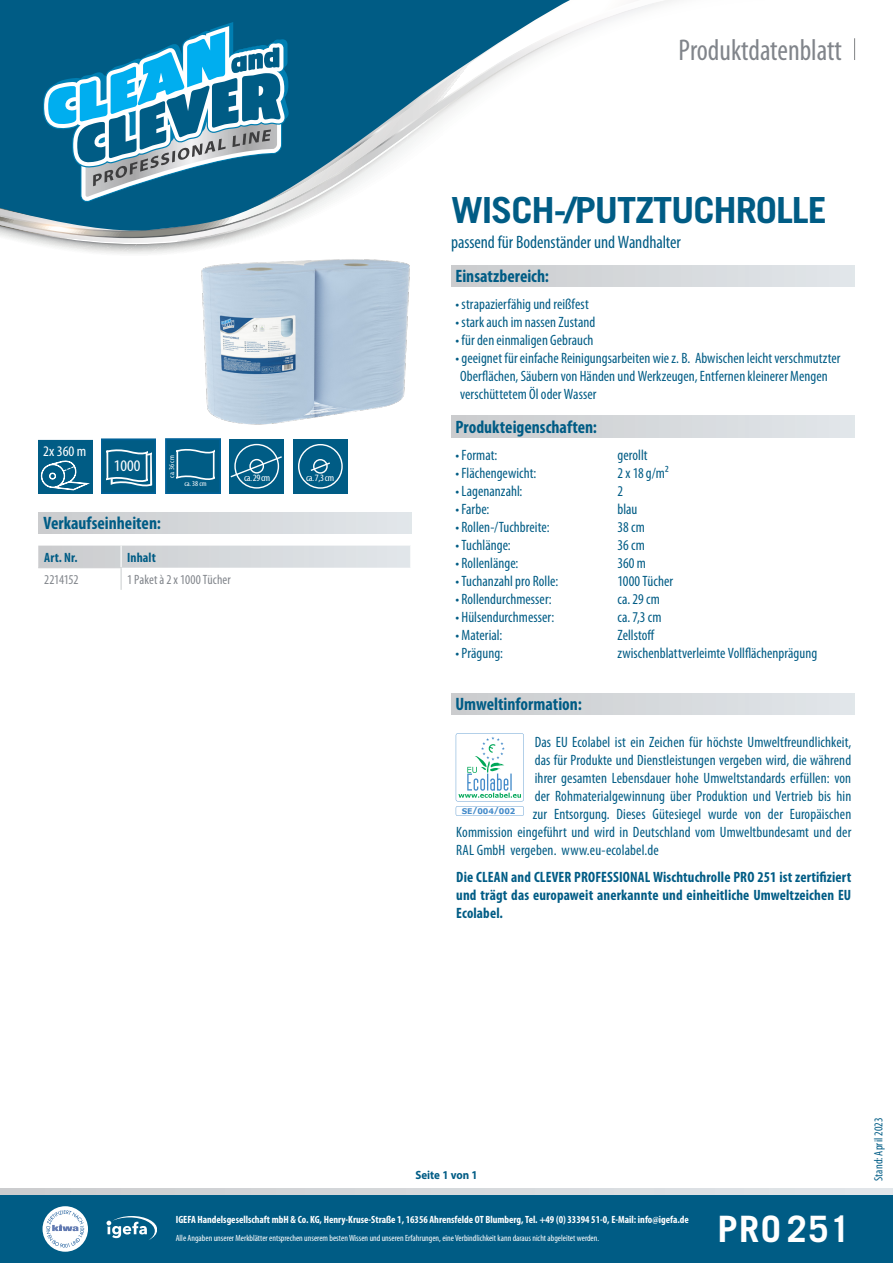
<style>
.page{position:relative;width:893px;height:1263px;background:#fff}
.page>*{position:absolute;margin:0;border:0;box-sizing:border-box;transform-origin:0 0}
.t1{font:700 36.45px "Trade Gothic";letter-spacing:.04em;color:#fff}
.t2{font:700 36px "Trade Gothic";letter-spacing:-.03em;color:#005c85;scale:1.06 1}
.t3{font:condensed 30.15px "Myriad Pro";color:#81858b;scale:.96 1}
.t4{font:700 condensed 18px "Myriad Pro";color:#005c85}
.t5{font:condensed 18px "Myriad Pro";letter-spacing:-.005em;color:#005c85}
.t6{font:condensed 16.2px "Myriad Pro";color:#fff;scale:1.06 1}
.t7{font:condensed 15px/18px "Myriad Pro";letter-spacing:.01em;color:#005c85}
.t8{font:700 condensed 15px/18px "Myriad Pro";letter-spacing:.01em;color:#005c85;text-align:justify}
.t9{font:condensed 14.7px "Myriad Pro";color:#fff;scale:1.05 1}
.t10{font:condensed 13.5px "Myriad Pro";letter-spacing:.005em;color:#81858b}
.t11{font:700 condensed 13.5px "Myriad Pro";letter-spacing:.01em;color:#005c85}
.t12{font:condensed 13.5px "Myriad Pro";letter-spacing:-.02em;color:#81858b}
.t13{font:condensed 12px "Myriad Pro";letter-spacing:.01em;color:#005c85}
.t14{font:700 12px "Myriad Pro";color:#005c85;scale:.92 1}
.t15{font:700 condensed 10.5px "Myriad Pro";color:#fff}
.t16{font:condensed 9.6px "Myriad Pro";letter-spacing:-.035em;color:#fff;scale:1.06 1}
.t17{font:condensed 9px "Myriad Pro";color:#fff}
.t18{font:700 7.8px "Verdana";letter-spacing:-.02em;color:#448bca}
.t19{font:condensed 7.35px "Myriad Pro";color:#fff;scale:1.06 1}
</style>
<div class="page">
<svg style="left:39px;top:238px;width:207px;height:16px"></svg>
<svg style="left:11px;top:238px;width:120px;height:6px"></svg>
<svg style="left:613px;top:0;width:62px;height:20px"></svg>
<svg style="left:0;top:0;width:613px;height:238px"></svg>
<svg style="left:43px;top:22px;width:246px;height:180px;background:#3f8dad"></svg>
<div style="left:0;top:1195px;width:893px;height:68px;background:#005c85"></div>
<svg style="left:0;top:1188px;width:893px;height:7px;background:#d5d8db"></svg>
<img style="left:201px;top:259px;width:209px;height:166px">
<div style="left:451px;top:694px;width:404px;height:21px;background:linear-gradient(to right,#cbccce,#e1e6ea)"></div>
<div style="left:38px;top:512px;width:373px;height:22px;background:linear-gradient(to right,#cbccce,#e1e6ea)"></div>
<svg style="left:38px;top:546px;width:372px;height:44px"></svg>
<div style="left:451px;top:416px;width:404px;height:21px;background:linear-gradient(to right,#cbccce,#e1e6ea)"></div>
<div style="left:451px;top:265px;width:404px;height:22px;background:linear-gradient(to right,#cbccce,#e1e6ea)"></div>
<svg style="left:854px;top:38px;width:1px;height:22px"></svg>
<svg style="left:38px;top:439px;width:55px;height:55px;background:#1e6f93"></svg>
<svg style="left:101px;top:439px;width:55px;height:55px;background:#207196"></svg>
<svg style="left:166px;top:439px;width:54px;height:55px;background:#12688f"></svg>
<div style="left:229px;top:439px;width:55px;height:55px;background:#005c85"></div>
<div style="left:234px;top:444px;width:45px;height:45px;border:1px solid #fff;border-radius:50%"></div>
<svg style="left:230px;top:455px;width:52px;height:24px"></svg>
<div style="left:249px;top:459px;width:15px;height:15px;border:1px solid #fff;border-radius:50%"></div>
<div style="left:293px;top:439px;width:55px;height:55px;background:#005c85"></div>
<div style="left:298px;top:444px;width:45px;height:45px;border:1px solid #fff;border-radius:50%"></div>
<svg style="left:310px;top:461px;width:20px;height:11px"></svg>
<div style="left:313px;top:459px;width:15px;height:15px;border:1px solid #fff;border-radius:50%"></div>
<svg style="left:456px;top:733px;width:68px;height:83px"></svg>
<div style="left:43px;top:1206px;width:45px;height:46px;background:#fff;border-radius:50%"></div>
<svg style="left:46px;top:1210px;width:38px;height:38px"></svg>
<svg style="left:107px;top:1216px;width:50px;height:24px"></svg>
<p class="t9" style="left:43px;top:442px;width:43px">2x 360 m</p>
<p class="t6" style="left:114px;top:456px;width:27px">1000</p>
<p class="t19" style="left:167px;top:478px;width:23px;rotate:-90deg">ca. 36 cm</p>
<p class="t19" style="left:184px;top:479px;width:23px">ca. 38 cm</p>
<p class="t4" style="left:44px;top:512px;width:119px">Verkaufseinheiten:</p>
<p class="t11" style="left:44px;top:549px;width:35px">Art. Nr.</p>
<p class="t11" style="left:127px;top:549px;width:30px">Inhalt</p>
<p class="t12" style="left:44px;top:571px;width:36px">2214152</p>
<p class="t10" style="left:127px;top:571px;width:105px">1 Paket à 2 x 1000 Tücher</p>
<p class="t16" style="left:244px;top:472px;width:26px">ca. 29 cm</p>
<p class="t16" style="left:306px;top:472px;width:28px">ca. 7,3 cm</p>
<p class="t3" style="left:679px;top:32px;width:172px">Produktdatenblatt</p>
<p class="t2" style="left:451px;top:188px;width:356px">WISCH-/PUTZTUCHROLLE</p>
<p class="t5" style="left:451px;top:231px;width:231px">passend für Bodenständer und Wandhalter</p>
<p class="t4" style="left:455px;top:264px;width:95px">Einsatzbereich:</p>
<p class="t7" style="left:455px;top:295px;width:135px">• strapazierfähig und reißfest</p>
<p class="t7" style="left:455px;top:313px;width:141px">• stark auch im nassen Zustand</p>
<p class="t7" style="left:455px;top:331px;width:140px">• für den einmaligen Gebrauch</p>
<p class="t7" style="left:460px;top:349px;width:382px;text-indent:-5px">• geeignet für einfache Reinigungsarbeiten wie z. B. Abwischen leicht verschmutzter<br>Oberflächen, Säubern von Händen und Werkzeugen, Entfernen kleinerer Mengen verschüttetem Öl oder Wasser</p>
<p class="t4" style="left:455px;top:415px;width:143px">Produkteigenschaften:</p>
<p class="t7" style="left:455px;top:446px;width:43px">• Format:</p>
<p class="t7" style="left:617px;top:446px;width:32px">gerollt</p>
<p class="t7" style="left:455px;top:464px;width:82px">• Flächengewicht:</p>
<p class="t7" style="left:617px;top:464px;width:53px">2 x 18 g/m²</p>
<p class="t7" style="left:455px;top:482px;width:69px">• Lagenanzahl:</p>
<p class="t7" style="left:617px;top:482px;width:7px">2</p>
<p class="t7" style="left:455px;top:500px;width:36px">• Farbe:</p>
<p class="t7" style="left:617px;top:500px;width:21px">blau</p>
<p class="t7" style="left:455px;top:518px;width:96px">• Rollen-/Tuchbreite:</p>
<p class="t7" style="left:617px;top:518px;width:29px">38 cm</p>
<p class="t7" style="left:455px;top:536px;width:57px">• Tuchlänge:</p>
<p class="t7" style="left:617px;top:536px;width:29px">36 cm</p>
<p class="t7" style="left:455px;top:554px;width:64px">• Rollenlänge:</p>
<p class="t7" style="left:617px;top:554px;width:30px">360 m</p>
<p class="t7" style="left:455px;top:572px;width:104px">• Tuchanzahl pro Rolle:</p>
<p class="t7" style="left:617px;top:572px;width:57px">1000 Tücher</p>
<p class="t7" style="left:455px;top:590px;width:98px">• Rollendurchmesser:</p>
<p class="t7" style="left:617px;top:590px;width:44px">ca. 29 cm</p>
<p class="t7" style="left:455px;top:608px;width:100px">• Hülsendurchmesser:</p>
<p class="t7" style="left:617px;top:608px;width:46px">ca. 7,3 cm</p>
<p class="t7" style="left:455px;top:626px;width:48px">• Material:</p>
<p class="t7" style="left:617px;top:626px;width:39px">Zellstoff</p>
<p class="t7" style="left:455px;top:644px;width:49px">• Prägung:</p>
<p class="t7" style="left:617px;top:644px;width:201px">zwischenblattverleimte Vollflächenprägung</p>
<p class="t4" style="left:455px;top:692px;width:128px">Umweltinformation:</p>
<p class="t7" style="left:535px;top:733px;width:318px">Das EU Ecolabel ist ein Zeichen für höchste Umweltfreundlichkeit,</p>
<p class="t7" style="left:535px;top:751px;width:318px">das für Produkte und Dienstleistungen vergeben wird, die während</p>
<p class="t7" style="left:535px;top:769px;width:318px">ihrer gesamten Lebensdauer hohe Umweltstandards erfüllen: von</p>
<p class="t7" style="left:535px;top:787px;width:318px">der Rohmaterialgewinnung über Produktion und Vertrieb bis hin</p>
<p class="t7" style="left:533px;top:805px;width:320px">zur Entsorgung. Dieses Gütesiegel wurde von der Europäischen</p>
<p class="t7" style="left:456px;top:823px;width:396px">Kommission eingeführt und wird in Deutschland vom Umweltbundesamt und der</p>
<p class="t7" style="left:456px;top:841px;width:204px">RAL GmbH vergeben. www.eu-ecolabel.de</p>
<p class="t8" style="left:456px;top:867px;width:396px">Die CLEAN and CLEVER PROFESSIONAL Wischtuchrolle PRO 251 ist zertifiziert und trägt das europaweit anerkannte und einheitliche Umweltzeichen EU Ecolabel.</p>
<p class="t18" style="left:462px;top:805px;width:55px">SE/004/002</p>
<p class="t14" style="left:415px;top:1167px;width:69px">Seite 1 von 1</p>
<p class="t15" style="left:176px;top:1212px;width:515px">IGEFA Handelsgesellschaft mbH &amp; Co. KG, Henry-Kruse-Straße 1, 16356 Ahrensfelde OT Blumberg, Tel. +49 (0) 33394 51-0, E-Mail: info@igefa.de</p>
<p class="t17" style="left:176px;top:1233px;width:425px">Alle Angaben unserer Merkblätter entsprechen unserem besten Wissen und unseren Erfahrungen, eine Verbindlichkeit kann daraus nicht abgeleitet werden.</p>
<p class="t1" style="left:717px;top:1206px;width:134px">PRO 251</p>
<p class="t13" style="left:871px;top:1181px;width:65px;rotate:-90deg">Stand: April 2023</p>
</div>
